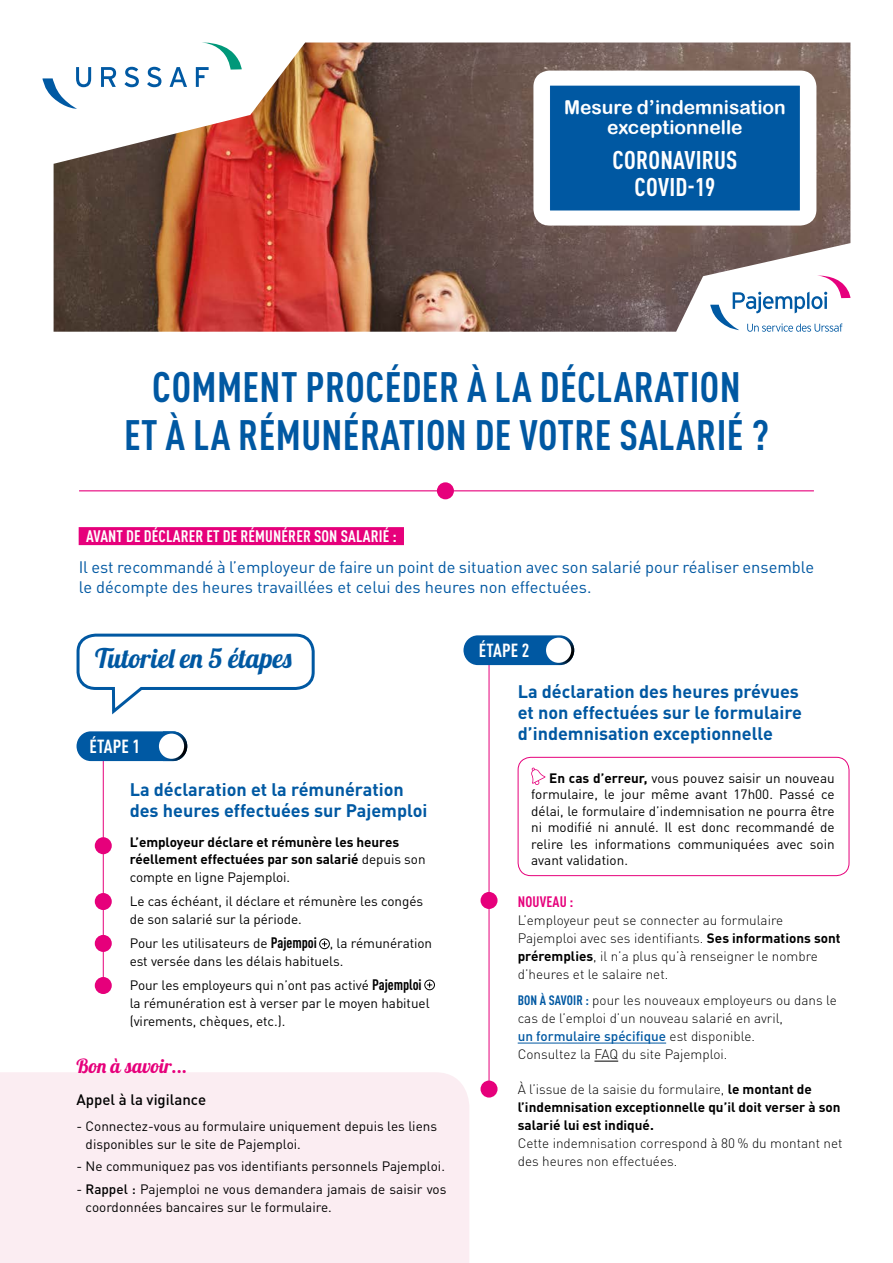
<style>
.page{position:relative;width:893px;height:1263px;background:#fff}
.page>*{position:absolute;margin:0;border:0;box-sizing:border-box;transform-origin:0 0}
.t1{font:700 condensed 42px/48px "DINOT";letter-spacing:.01em;color:#0058a2;text-align:center}
.t2{font:27px "Lobster 1.4";color:#0058a2}
.t3{font:700 condensed 25.35px/27.3px "DINOT";letter-spacing:.01em;color:#fff;text-align:center}
.t4{font:19.5px "Lobster 1.4";color:#e6007b}
.t5{font:19.2px/20.2px "Arial Rounded MT Bold";color:#fff;text-align:center}
.t6{font:700 condensed 18.75px "DINOT";letter-spacing:.01em;color:#fff}
.t7{font:700 18px/21px "DINOT";color:#0058a2}
.t8{font:700 18px/21px "DINOT";color:#0059a3}
.t9{font:16.5px/30.9px "DINOT";color:#0058a2}
.t10{font:500 15px "DINOT";color:#000}
.t11{font:700 condensed 15px "DINOT";letter-spacing:.01em;color:#e6007b}
.t12{font:13.5px/16.5px "DINOT";letter-spacing:-.005em;color:#000}
.t13{font:300 13.5px/18px "DINOT";color:#000}
.t14{font:700 13.5px/17.2px "DINOT";letter-spacing:-.005em;color:#000}
.s1{font-weight:700;font-stretch:condensed;color:#e6007b}
.s2{font-weight:700;font-stretch:condensed;color:#fff}
.s3{font-weight:400}
.s4{font-weight:700;font-stretch:condensed;font-size:15px}
.s5{font-weight:500}
.s6{font-weight:700}
.s7{font-weight:700;font-stretch:condensed;color:#0058a2}
.s8{font-weight:500;color:#0058a2}
.s9{font-weight:300}
</style>
<div class="page">
<img style="left:54px;top:43px;width:796px;height:289px">
<svg style="left:710px;top:276px;width:140px;height:56px"></svg>
<svg style="left:101px;top:67px;width:15px;height:20px"></svg>
<svg style="left:124px;top:67px;width:15px;height:20px"></svg>
<svg style="left:147px;top:67px;width:14px;height:20px"></svg>
<svg style="left:170px;top:67px;width:17px;height:20px"></svg>
<svg style="left:43px;top:67px;width:48px;height:42px"></svg>
<svg style="left:196px;top:43px;width:46px;height:44px"></svg>
<hr style="left:103px;top:755px;width:1px;height:236px;background:#e6007b">
<div style="left:95px;top:893px;width:17px;height:17px;background:#e6007b;border-radius:50%"></div>
<div style="left:95px;top:837px;width:17px;height:17px;background:#e6007b;border-radius:50%"></div>
<div style="left:95px;top:935px;width:17px;height:17px;background:#e6007b;border-radius:50%"></div>
<div style="left:95px;top:977px;width:17px;height:17px;background:#e6007b;border-radius:50%"></div>
<div style="left:77px;top:731px;width:110px;height:30px;background:#0059a3;border-radius:15px"></div>
<img style="left:163px;top:731px;width:24px;height:30px">
<div style="left:159px;top:734px;width:25px;height:25px;background:#fff;border-radius:50%"></div>
<svg style="left:319px;top:938px;width:11px;height:11px"></svg>
<svg style="left:424px;top:979px;width:11px;height:12px"></svg>
<hr style="left:518px;top:1042px;width:148px;height:1px;background:#0058a2">
<svg style="left:594px;top:1061px;width:24px;height:1px"></svg>
<hr style="left:489px;top:659px;width:1px;height:426px;background:#e6007b">
<div style="left:480px;top:892px;width:18px;height:17px;background:#e6007b;border-radius:50%"></div>
<div style="left:480px;top:1080px;width:18px;height:17px;background:#e6007b;border-radius:50%"></div>
<div style="left:463px;top:635px;width:111px;height:30px;background:#0058a2;border-radius:15px"></div>
<svg style="left:550px;top:635px;width:24px;height:30px"></svg>
<div style="left:546px;top:638px;width:25px;height:25px;background:#fff;border-radius:50%"></div>
<div style="left:533px;top:71px;width:283px;height:155px;background:#fff;border-radius:16px"></div>
<div style="left:549px;top:85px;width:251px;height:126px;background:#0058a2"></div>
<div style="left:549px;top:85px;width:252px;height:126px;border:1px solid #fff"></div>
<svg style="left:531px;top:767px;width:14px;height:18px"></svg>
<div style="left:518px;top:757px;width:331px;height:119px;border:1px solid #e6007b;border-radius:13px"></div>
<hr style="left:79px;top:490px;width:735px;height:1px;background:#e6007b">
<div style="left:437px;top:482px;width:17px;height:17px;background:#e6007b;border-radius:50%"></div>
<div style="left:79px;top:527px;width:325px;height:18px;background:#e6007b"></div>
<div style="left:0;top:1072px;width:469px;height:191px;background:#fbedf2"></div>
<svg style="left:76px;top:633px;width:239px;height:82px"></svg>
<h3 class="t5" style="left:564px;top:97px;width:223px">Mesure d’indemnisation exceptionnelle</h3>
<h3 class="t3" style="left:612px;top:146px;width:126px">CORONAVIRUS<br>COVID-19</h3>
<h1 class="t1" style="left:124px;top:363px;width:647px">COMMENT PROCÉDER À LA DÉCLARATION<br>ET À LA RÉMUNÉRATION DE VOTRE SALARIÉ ?</h1>
<p class="t9" style="left:79px;top:520px;width:737px"><span class="s1">(</span> <span class="s2">AVANT DE DÉCLARER ET DE RÉMUNÉRER SON SALARIÉ :</span> <span class="s1">)<br></span>Il est recommandé à l’employeur de faire un point de situation avec son salarié pour réaliser ensemble</p>
<p class="t9" style="left:79px;top:572px;width:514px">le décompte des heures travaillées et celui des heures non effectuées.</p>
<h2 class="t2" style="left:95px;top:641px;width:198px">Tutoriel en 5 étapes</h2>
<h3 class="t6" style="left:89px;top:735px;width:52px">ÉTAPE 1</h3>
<h3 class="t8" style="left:130px;top:779px;width:299px">La déclaration et la rémunération des heures effectuées sur Pajemploi</h3>
<p class="t14" style="left:130px;top:833px;width:297px">L’employeur déclare et rémunère les heures réellement effectuées par son salarié <span class="s3">depuis son compte en ligne Pajemploi.</span></p>
<p class="t12" style="left:130px;top:893px;width:295px;line-height:17.2px">Le cas échéant, il déclare et rémunère les congés de son salarié sur la période.</p>
<p class="t12" style="left:130px;top:934px;width:304px;line-height:17.2px">Pour les utilisateurs de <span class="s4">Pajempoi</span> , la rémunération est versée dans les délais habituels.</p>
<p class="t12" style="left:130px;top:976px;width:301px;line-height:17.5px">Pour les employeurs qui n’ont pas activé <span class="s4">Pajemploi </span>la rémunération est à verser par le moyen habituel (virements, chèques, etc.).</p>
<h3 class="t4" style="left:77px;top:1053px;width:112px">Bon à savoir...</h3>
<p class="t10" style="left:77px;top:1090px;width:131px">Appel à la vigilance</p>
<p class="t12" style="left:86px;top:1117px;width:353px;line-height:18px;text-indent:-9px">- Connectez-vous au formulaire uniquement depuis les liens disponibles sur le site de Pajemploi.</p>
<p class="t12" style="left:77px;top:1158px;width:370px">- Ne communiquez pas vos identifiants personnels Pajemploi.</p>
<p class="t12" style="left:86px;top:1179px;width:362px;line-height:18px;text-indent:-9px">- <span class="s5">Rappel :</span> Pajemploi ne vous demandera jamais de saisir vos coordonnées bancaires sur le formulaire.</p>
<h3 class="t6" style="left:479px;top:639px;width:52px">ÉTAPE 2</h3>
<h3 class="t7" style="left:518px;top:681px;width:286px">La déclaration des heures prévues et non effectuées sur le formulaire d’indemnisation exceptionnelle</h3>
<p class="t12" style="left:531px;top:769px;width:305px;text-align:justify;text-indent:18px"><span class="s6">En cas d’erreur,</span> vous pouvez saisir un nouveau formulaire, le jour même avant 17h00. Passé ce délai, le formulaire d’indemnisation ne pourra être ni modifié ni annulé. Il est donc recommandé de relire les informations communiquées avec soin avant validation.</p>
<p class="t11" style="left:518px;top:892px;width:57px">NOUVEAU :</p>
<p class="t13" style="left:518px;top:911px;width:324px">L’employeur peut se connecter au formulaire Pajemploi avec ses identifiants. <span class="s6">Ses informations sont préremplies</span>, il n’a plus qu’à renseigner le nombre d’heures et le salaire net.</p>
<p class="t13" style="left:518px;top:991px;width:321px"><span class="s7">BON À SAVOIR :</span> pour les nouveaux employeurs ou dans le cas de l’emploi d’un nouveau salarié en avril,<br><span class="s8">un formulaire spécifique</span> est disponible.<br>Consultez la FAQ du site Pajemploi.</p>
<p class="t14" style="left:518px;top:1080px;width:324px;line-height:18px"><span class="s9">À l’issue de la saisie du formulaire,</span> le montant de l’indemnisation exceptionnelle qu’il doit verser à son salarié lui est indiqué.</p>
<p class="t13" style="left:518px;top:1134px;width:326px">Cette indemnisation correspond à 80 % du montant net des heures non effectuées.</p>
</div>
